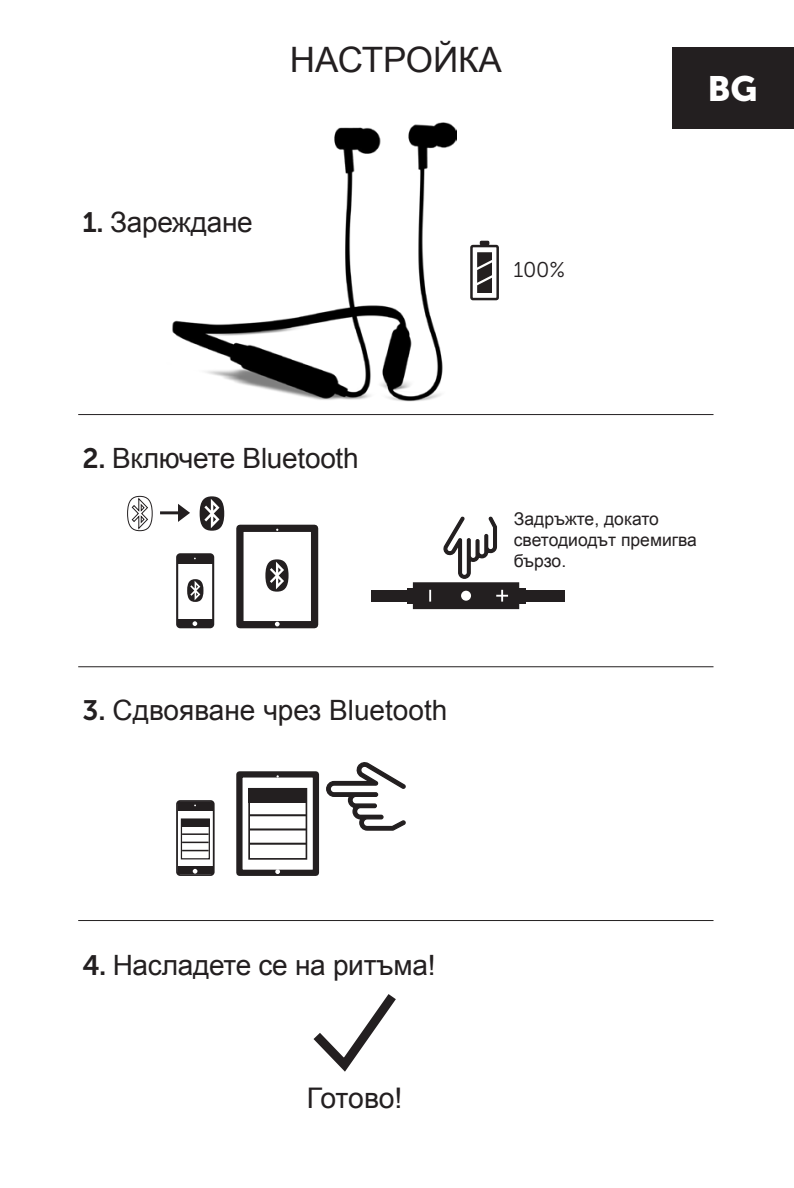
<style>
.page{position:relative;width:794px;height:1188px;background:#fff}
.page>*{position:absolute;margin:0;border:0;box-sizing:border-box;transform-origin:0 0}
.t1{font:35px "Arial";color:#231f20}
.t2{font:35px "Museo Sans 900";color:#fff}
.t3{font:28.35px "Arial";letter-spacing:-.01em;color:#231f20}
.t4{font:28px "Arial";letter-spacing:-.01em;color:#231f20}
.t5{font:21.35px "Museo Sans 300";color:#231f20}
.t6{font:17.5px/21px "Arial";color:#231f20}
.s1{font-family:"Museo Sans 700"}
</style>
<div class="page">
<div style="left:671px;top:47px;width:123px;height:82px;background:#231f20"></div>
<svg style="left:477px;top:252px;width:15px;height:41px"></svg>
<div style="left:470px;top:245px;width:29px;height:55px;border:2px solid #231f20;border-radius:2px"></div>
<svg style="left:480px;top:241px;width:9px;height:4px"></svg>
<hr style="left:78px;top:414px;width:635px;height:1px;background:#231f20">
<hr style="left:78px;top:666px;width:635px;height:1px;background:#231f20">
<hr style="left:78px;top:920px;width:635px;height:1px;background:#231f20">
<div style="left:248px;top:788px;width:58px;height:14px;background:#231f20"></div>
<div style="left:248px;top:788px;width:59px;height:71px;border:2px solid #231f20"></div>
<div style="left:236px;top:771px;width:83px;height:105px;border:6px solid #231f20"></div>
<svg style="left:275px;top:869px;width:5px;height:5px"></svg>
<hr style="left:249px;top:814px;width:57px;height:2px;background:#231f20">
<hr style="left:249px;top:828px;width:57px;height:2px;background:#231f20">
<hr style="left:249px;top:842px;width:57px;height:2px;background:#231f20">
<div style="left:182px;top:819px;width:28px;height:7px;background:#231f20"></div>
<div style="left:181px;top:818px;width:29px;height:41px;border:1px solid #231f20"></div>
<div style="left:176px;top:800px;width:39px;height:76px;border:2px solid #231f20;border-radius:3px"></div>
<div style="left:178px;top:866px;width:35px;height:7px;background:#231f20"></div>
<div style="left:178px;top:802px;width:35px;height:8px;background:#231f20"></div>
<svg style="left:193px;top:869px;width:4px;height:4px"></svg>
<hr style="left:182px;top:833px;width:27px;height:2px;background:#231f20">
<hr style="left:182px;top:841px;width:27px;height:2px;background:#231f20">
<svg style="left:182px;top:850px;width:27px;height:1px"></svg>
<svg style="left:413px;top:516px;width:106px;height:93px"></svg>
<div style="left:371px;top:590px;width:40px;height:11px;background:#231f20"></div>
<div style="left:521px;top:590px;width:43px;height:11px;background:#231f20"></div>
<div style="left:517px;top:588px;width:8px;height:15px;background:#231f20"></div>
<div style="left:407px;top:588px;width:8px;height:15px;background:#231f20"></div>
<svg style="left:326px;top:762px;width:80px;height:69px"></svg>
<svg style="left:127px;top:495px;width:26px;height:36px"></svg>
<svg style="left:200px;top:496px;width:24px;height:35px"></svg>
<hr style="left:160px;top:511px;width:21px;height:3px;background:#231f20">
<svg style="left:178px;top:504px;width:12px;height:18px"></svg>
<div style="left:236px;top:525px;width:82px;height:103px;border:7px solid #231f20"></div>
<svg style="left:275px;top:622px;width:4px;height:4px"></svg>
<svg style="left:265px;top:559px;width:23px;height:32px"></svg>
<div style="left:176px;top:553px;width:38px;height:75px;border:2px solid #231f20;border-radius:3px"></div>
<div style="left:178px;top:619px;width:34px;height:7px;background:#231f20"></div>
<div style="left:178px;top:555px;width:34px;height:8px;background:#231f20"></div>
<svg style="left:192px;top:621px;width:5px;height:5px"></svg>
<svg style="left:187px;top:579px;width:16px;height:23px"></svg>
<svg style="left:313px;top:994px;width:83px;height:78px"></svg>
<img style="left:172px;top:123px;width:285px;height:279px">
<p class="t1" style="left:290px;top:37px;width:214px">НАСТРОЙКА</p>
<p class="t4" style="left:83px;top:203px;width:172px"><span class="s1">1.</span> Зареждане</p>
<p class="t5" style="left:513px;top:258px;width:53px">100%</p>
<p class="t2" style="left:707px;top:69px;width:52px">BG</p>
<p class="t4" style="left:83px;top:440px;width:277px"><span class="s1">2.</span> Включете Bluetooth</p>
<p class="t4" style="left:83px;top:692px;width:366px"><span class="s1">3.</span> Сдвояване чрез Bluetooth</p>
<p class="t6" style="left:514px;top:509px;width:185px">Задръжте, докато светодиодът премигва бързо.</p>
<p class="t4" style="left:83px;top:946px;width:354px"><span class="s1">4.</span> Насладете се на ритъма!</p>
<p class="t3" style="left:307px;top:1079px;width:97px">Готово!</p>
</div>
